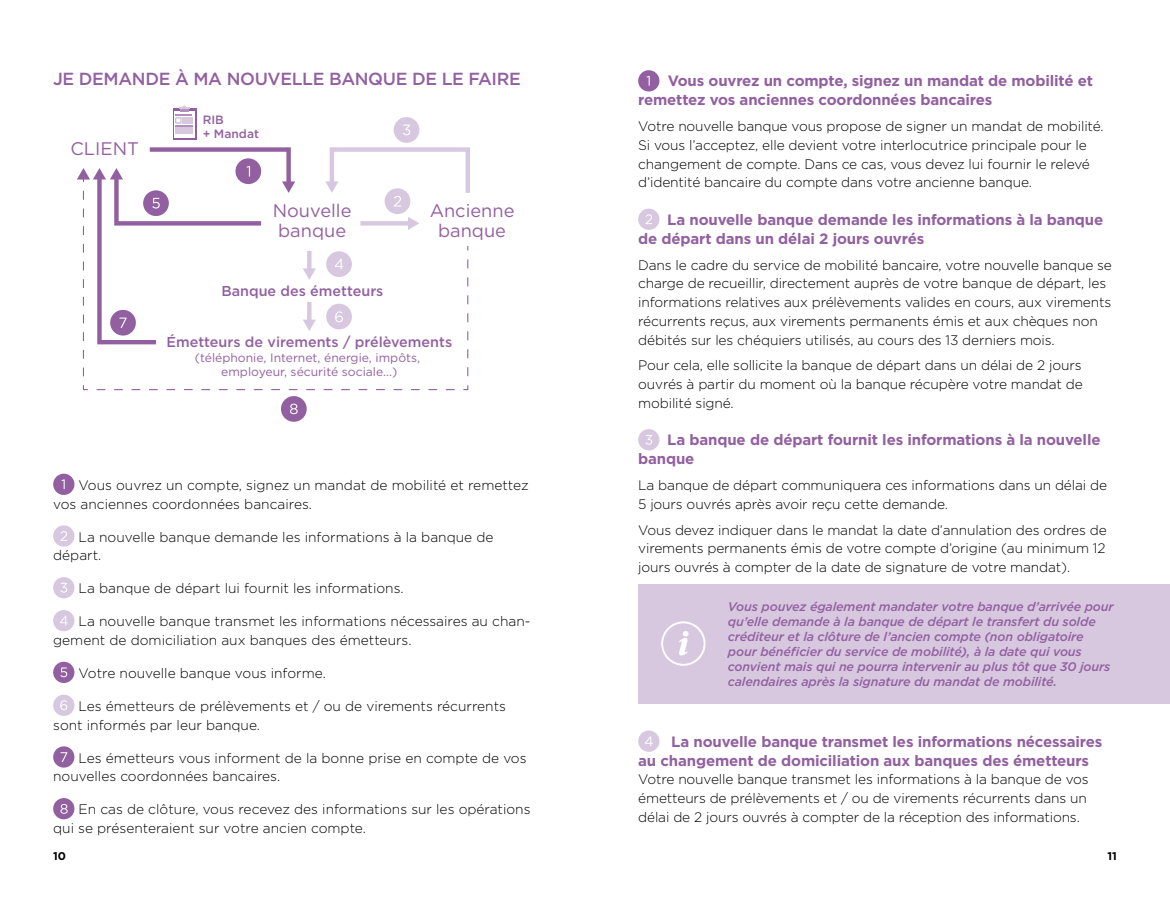
<style>
.page{position:relative;width:1170px;height:904px;background:#fff}
.page>*{position:absolute;margin:0;border:0;box-sizing:border-box;transform-origin:0 0}
.t1{font:18.25px/20.5px "Gotham";color:#9260a0}
.H3_-_sous-rubriques{font:500 17.5px "Gotham";letter-spacing:-.02em;color:#9260a0}
.t2{font:700 15px/18.8px "Gotham";letter-spacing:-.01em;color:#9260a0}
.t3{font:500 14.38px "Gotham";color:#9260a0}
.Texte{font:300 13.75px/18.8px "Gotham";letter-spacing:-.01em;color:#000}
.Texte_info{font:italic 500 12.5px/15px "Gotham";letter-spacing:-.01em;color:#9260a0}
.t4{font:12.12px/14.4px "Gotham";color:#9260a0;text-align:center}
.t5{font:500 12px/13.5px "Gotham";color:#9260a0}
.t6{font:700 11.25px "Gotham";color:#000}
</style>
<div class="page">
<hr style="left:307px;top:251px;width:4px;height:19px;background:#d7c8e0">
<svg style="left:303px;top:268px;width:13px;height:12px"></svg>
<hr style="left:307px;top:302px;width:4px;height:19px;background:#d7c8e0">
<svg style="left:303px;top:319px;width:13px;height:12px"></svg>
<hr style="left:360px;top:221px;width:50px;height:4px;background:#d7c8e0">
<svg style="left:408px;top:217px;width:11px;height:13px"></svg>
<svg style="left:463px;top:259px;width:6px;height:132px"></svg>
<svg style="left:82px;top:385px;width:372px;height:6px"></svg>
<div style="left:393px;top:117px;width:26px;height:26px;background:#d7c8e0;border-radius:50%"></div>
<svg style="left:403px;top:125px;width:7px;height:10px"></svg>
<div style="left:326px;top:251px;width:26px;height:26px;background:#d7c8e0;border-radius:50%"></div>
<svg style="left:335px;top:259px;width:8px;height:10px"></svg>
<div style="left:326px;top:304px;width:26px;height:25px;background:#d7c8e0;border-radius:50%"></div>
<div style="left:384px;top:188px;width:26px;height:26px;background:#d7c8e0;border-radius:50%"></div>
<svg style="left:325px;top:147px;width:145px;height:59px"></svg>
<svg style="left:173px;top:108px;width:23px;height:31px"></svg>
<div style="left:174px;top:111px;width:20px;height:26px;background:#fff"></div>
<svg style="left:175px;top:105px;width:18px;height:29px"></svg>
<svg style="left:335px;top:311px;width:8px;height:11px"></svg>
<svg style="left:77px;top:147px;width:218px;height:229px"></svg>
<div style="left:281px;top:396px;width:26px;height:26px;background:#9260a0;border-radius:50%"></div>
<svg style="left:290px;top:403px;width:8px;height:11px"></svg>
<div style="left:53px;top:473px;width:21px;height:22px;background:#9260a0;border-radius:50%"></div>
<svg style="left:62px;top:479px;width:3px;height:10px"></svg>
<div style="left:53px;top:525px;width:21px;height:21px;background:#d7c8e0;border-radius:50%"></div>
<svg style="left:60px;top:531px;width:7px;height:10px"></svg>
<div style="left:53px;top:577px;width:21px;height:21px;background:#d7c8e0;border-radius:50%"></div>
<svg style="left:60px;top:583px;width:7px;height:9px"></svg>
<div style="left:53px;top:610px;width:21px;height:21px;background:#d7c8e0;border-radius:50%"></div>
<svg style="left:60px;top:616px;width:8px;height:9px"></svg>
<div style="left:53px;top:661px;width:21px;height:22px;background:#9260a0;border-radius:50%"></div>
<svg style="left:60px;top:667px;width:7px;height:10px"></svg>
<div style="left:53px;top:694px;width:21px;height:22px;background:#d7c8e0;border-radius:50%"></div>
<svg style="left:60px;top:700px;width:7px;height:10px"></svg>
<div style="left:53px;top:746px;width:21px;height:21px;background:#9260a0;border-radius:50%"></div>
<svg style="left:61px;top:752px;width:6px;height:10px"></svg>
<div style="left:53px;top:798px;width:21px;height:21px;background:#9260a0;border-radius:50%"></div>
<svg style="left:60px;top:804px;width:8px;height:9px"></svg>
<div style="left:638px;top:70px;width:21px;height:21px;background:#9260a0;border-radius:50%"></div>
<svg style="left:646px;top:76px;width:3px;height:10px"></svg>
<div style="left:638px;top:209px;width:21px;height:21px;background:#d7c8e0;border-radius:50%"></div>
<svg style="left:645px;top:214px;width:7px;height:10px"></svg>
<div style="left:638px;top:429px;width:21px;height:21px;background:#d7c8e0;border-radius:50%"></div>
<svg style="left:646px;top:435px;width:6px;height:9px"></svg>
<div style="left:638px;top:584px;width:531px;height:119px;background:#d7c8e0"></div>
<div style="left:661px;top:621px;width:44px;height:44px;border:2px solid #fff;border-radius:50%"></div>
<svg style="left:679px;top:631px;width:9px;height:24px"></svg>
<div style="left:638px;top:730px;width:21px;height:21px;background:#d7c8e0;border-radius:50%"></div>
<svg style="left:645px;top:736px;width:7px;height:10px"></svg>
<h3 class="H3_-_sous-rubriques" style="left:53px;top:67px;width:469px">JE DEMANDE À MA NOUVELLE BANQUE DE LE FAIRE</h3>
<p class="t5" style="left:203px;top:113px;width:58px">RIB<br>+ Mandat</p>
<h1 class="t1" style="left:70px;top:138px;width:70px">CLIENT</h1>
<h1 class="t1" style="left:273px;top:200px;width:80px">Nouvelle banque</h1>
<h1 class="t1" style="left:429px;top:200px;width:86px;text-align:center">Ancienne banque</h1>
<p class="t3" style="left:221px;top:282px;width:164px">Banque des émetteurs</p>
<p class="t3" style="left:166px;top:333px;width:287px">Émetteurs de virements / prélèvements</p>
<p class="t4" style="left:195px;top:350px;width:227px">(téléphonie, Internet, énergie, impôts, employeur, sécurité sociale...)</p>
<p class="Texte" style="left:53px;top:475px;width:477px;text-indent:25px">Vous ouvrez un compte, signez un mandat de mobilité et remettez vos anciennes coordonnées bancaires.</p>
<p class="Texte" style="left:53px;top:527px;width:442px;text-indent:25px">La nouvelle banque demande les informations à la banque de départ.</p>
<p class="Texte" style="left:79px;top:578px;width:326px">La banque de départ lui fournit les informations.</p>
<p class="Texte" style="left:53px;top:611px;width:478px;text-indent:25px">La nouvelle banque transmet les informations nécessaires au chan&shy;gement de domiciliation aux banques des émetteurs.</p>
<p class="Texte" style="left:79px;top:663px;width:249px">Votre nouvelle banque vous informe.</p>
<p class="Texte" style="left:53px;top:696px;width:454px;text-indent:25px">Les émetteurs de prélèvements et / ou de virements récurrents sont informés par leur banque.</p>
<p class="Texte" style="left:53px;top:748px;width:475px;text-indent:25px">Les émetteurs vous informent de la bonne prise en compte de vos nouvelles coordonnées bancaires.</p>
<p class="Texte" style="left:53px;top:799px;width:479px;text-indent:25px">En cas de clôture, vous recevez des informations sur les opérations qui se présenteraient sur votre ancien compte.</p>
<p class="t2" style="left:638px;top:72px;width:456px;text-indent:30px">Vous ouvrez un compte, signez un mandat de mobilité et remettez vos anciennes coordonnées bancaires</p>
<p class="Texte" style="left:638px;top:116px;width:467px">Votre nouvelle banque vous propose de signer un mandat de mobilité.<br>Si vous l’acceptez, elle devient votre interlocutrice principale pour le changement de compte. Dans ce cas, vous devez lui fournir le relevé d’identité bancaire du compte dans votre ancienne banque.</p>
<p class="t2" style="left:638px;top:210px;width:466px;text-indent:29px">La nouvelle banque demande les informations à la banque de départ dans un délai 2 jours ouvrés</p>
<p class="Texte" style="left:638px;top:255px;width:475px">Dans le cadre du service de mobilité bancaire, votre nouvelle banque se charge de recueillir, directement auprès de votre banque de départ, les informations relatives aux prélèvements valides en cours, aux virements récurrents reçus, aux virements permanents émis et aux chèques non débités sur les chéquiers utilisés, au cours des 13 derniers mois.</p>
<p class="Texte" style="left:638px;top:356px;width:446px;text-align:justify">Pour cela, elle sollicite la banque de départ dans un délai de 2 jours ouvrés à partir du moment où la banque récupère votre mandat de mobilité signé.</p>
<p class="t2" style="left:638px;top:430px;width:464px;text-indent:29px">La banque de départ fournit les informations à la nouvelle banque</p>
<p class="Texte" style="left:638px;top:475px;width:470px">La banque de départ communiquera ces informations dans un délai de<br>5 jours ouvrés après avoir reçu cette demande.</p>
<p class="Texte" style="left:638px;top:520px;width:470px;text-align:justify">Vous devez indiquer dans le mandat la date d’annulation des ordres de virements permanents émis de votre compte d’origine (au minimum 12 jours ouvrés à compter de la date de signature de votre mandat).</p>
<p class="Texte_info" style="left:727px;top:599px;width:387px">Vous pouvez également mandater votre banque d’arrivée pour qu’elle demande à la banque de départ le transfert du solde créditeur et la clôture de l’ancien compte (non obligatoire pour bénéficier du service de mobilité), à la date qui vous convient mais qui ne pourra intervenir au plus tôt que 30 jours calendaires après la signature du mandat de mobilité.</p>
<p class="t2" style="left:638px;top:732px;width:465px;text-indent:33px">La nouvelle banque transmet les informations nécessaires au changement de domiciliation aux banques des émetteurs</p>
<p class="Texte" style="left:638px;top:769px;width:452px">Votre nouvelle banque transmet les informations à la banque de vos émetteurs de prélèvements et / ou de virements récurrents dans un délai de 2 jours ouvrés à compter de la réception des informations.</p>
<p class="t6" style="left:53px;top:848px;width:14px">10</p>
<p class="t6" style="left:1107px;top:848px;width:11px">11</p>
</div>
